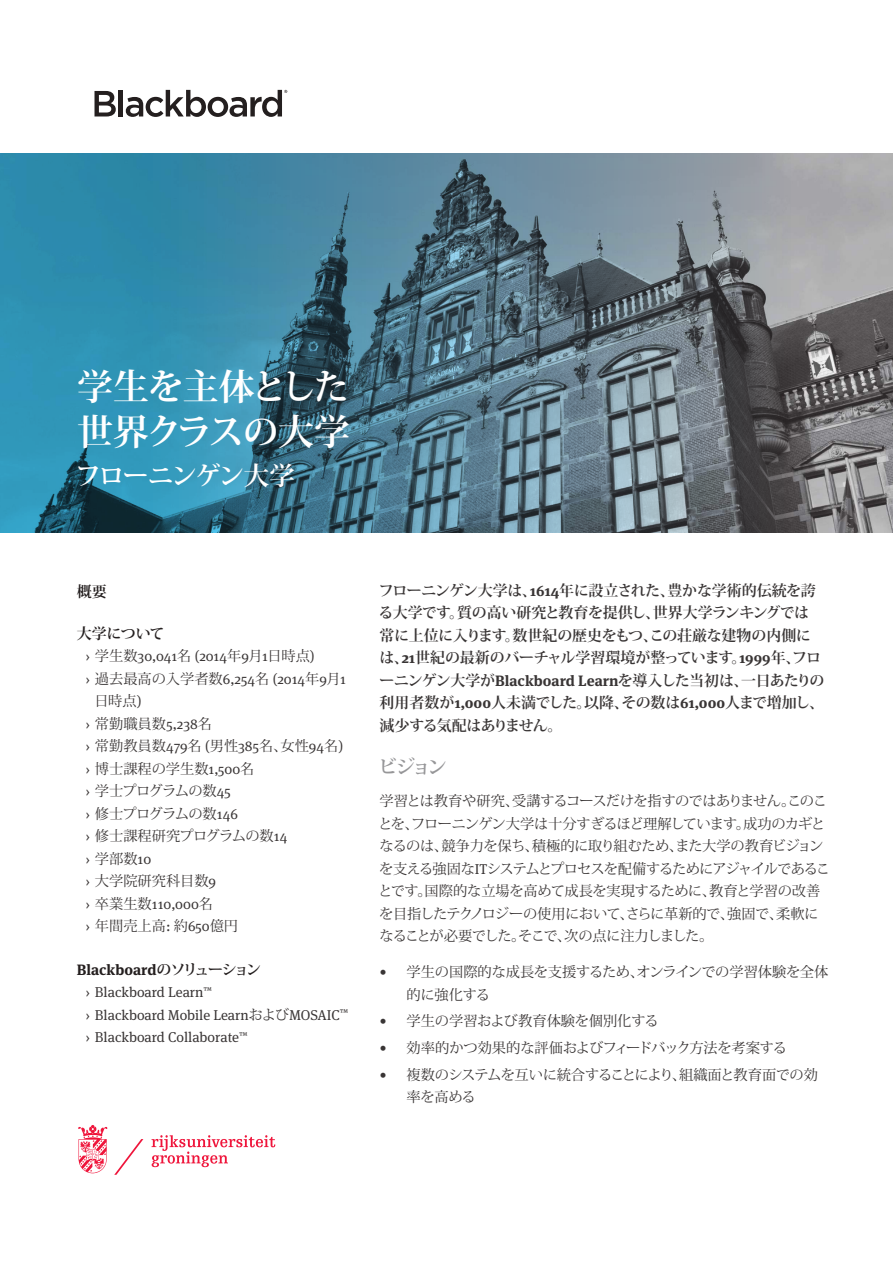
<style>
.page{position:relative;width:893px;height:1263px;background:#fff}
.page>*{position:absolute;margin:0;border:0;box-sizing:border-box;transform-origin:0 0}
.t1{font:700 36px/45px "Koz Min Pr 6 N";letter-spacing:-.035em;color:#fff}
.t2{font:700 25.5px "Koz Min Pr 6 N";letter-spacing:-.06em;color:#fff}
.t3{font:700 19.5px "Koz Min Pr 6 N";color:#969698}
.t4{font:700 15px/22.5px "Koz Min Pr 6 N";letter-spacing:-.02em;color:#393535}
.t5{font:700 15px "Meta Serif OT";color:#241f1f}
.t6{font:700 15px "Koz Min Pr 6 N";letter-spacing:-.01em;color:#241f1f}
.t7{font:14.25px/22.5px "Koz Min Pr 6 N";letter-spacing:-.03em;color:#393535}
.t8{font:14.25px/22.5px "Meta Serif OT";color:#393535}
.t9{font:14.25px/22.5px "Koz Min Pr 6 N";letter-spacing:-.01em;color:#393535}
.t10{font:14.25px "Koz Min Pr 6 N";color:#393535}
.s1{font-family:"Koz Min Pr 6 N"}
.s2{font-family:"Meta Serif OT"}
</style>
<div class="page">
<svg style="left:94px;top:91px;width:22px;height:25px"></svg>
<hr style="left:119px;top:90px;width:4px;height:26px;background:#241f1f">
<svg style="left:126px;top:90px;width:161px;height:27px"></svg>
<svg style="left:0;top:154px;width:893px;height:378px;background:#547e90"></svg>
<svg style="left:152px;top:1135px;width:123px;height:32px"></svg>
<svg style="left:114px;top:1139px;width:29px;height:36px"></svg>
<svg style="left:78px;top:1125px;width:29px;height:48px"></svg>
<h1 class="t1" style="left:77px;top:365px;width:275px">学生を主体とした世界クラスの大学</h1>
<h2 class="t2" style="left:76px;top:462px;width:221px">フローニンゲン大学</h2>
<p class="t6" style="left:77px;top:583px;width:31px">概要</p>
<p class="t6" style="left:77px;top:625px;width:89px">大学について</p>
<p class="t8" style="left:86px;top:645px;width:262px">› <span class="s1">学生数</span>30,041<span class="s1">名</span> (2014<span class="s1">年</span>9<span class="s1">月</span>1<span class="s1">日時点</span>)<br>› <span class="s1">過去最高の入学者数</span>6,254<span class="s1">名</span> (2014<span class="s1">年</span>9<span class="s1">月</span>1</p>
<p class="t7" style="left:94px;top:690px;width:49px">日時点<span class="s2">)</span></p>
<p class="t8" style="left:86px;top:713px;width:128px">› <span class="s1">常勤職員数</span>5,238<span class="s1">名</span></p>
<p class="t9" style="left:86px;top:735px;width:259px"><span class="s2">›</span> 常勤教員数<span class="s2">479</span>名 <span class="s2">(</span>男性<span class="s2">385</span>名、女性<span class="s2">94</span>名<span class="s2">) ›</span> 博士課程の学生数<span class="s2">1,500</span>名<br><span class="s2">›</span> 学士プログラムの数<span class="s2">45<br>›</span> 修士プログラムの数<span class="s2">146<br>›</span> 修士課程研究プログラムの数<span class="s2">14</span></p>
<p class="t8" style="left:86px;top:848px;width:67px">› <span class="s1">学部数</span>10</p>
<p class="t10" style="left:86px;top:873px;width:132px"><span class="s2">›</span> 大学院研究科目数<span class="s2">9</span></p>
<p class="t8" style="left:86px;top:893px;width:129px">› <span class="s1">卒業生数</span>110,000<span class="s1">名</span></p>
<p class="t7" style="left:86px;top:915px;width:154px"><span class="s2">›</span> 年間売上高<span class="s2">:</span> 約<span class="s2">650</span>億円</p>
<p class="t5" style="left:77px;top:960px;width:186px">Blackboard<span class="s1">のソリューション</span></p>
<p class="t8" style="left:86px;top:981px;width:264px">› Blackboard Learn<sup>™<br></sup>› Blackboard Mobile Learn<span class="s1">および</span>MOSAIC<sup>™ </sup>› Blackboard Collaborate<sup>™</sup></p>
<p class="t4" style="left:379px;top:579px;width:447px">フローニンゲン大学は、<span class="s2">1614</span>年に設立された、豊かな学術的伝統を誇る大学です。質の高い研究と教育を提供し、世界大学ランキングでは常に上位に入ります。数世紀の歴史をもつ、この荘厳な建物の内側には、<span class="s2">21</span>世紀の最新のバーチャル学習環境が整っています。<span class="s2">1999</span>年、フローニンゲン大学が<span class="s2">Blackboard Learn</span>を導入した当初は、一日あたりの利用者数が<span class="s2">1,000</span>人未満でした。以降、その数は<span class="s2">61,000</span>人まで増加し、減少する気配はありません。</p>
<h3 class="t3" style="left:378px;top:756px;width:70px">ビジョン</h3>
<p class="t7" style="left:378px;top:790px;width:454px">学習とは教育や研究、受講するコースだけを指すのではありません。このことを、フローニンゲン大学は十分すぎるほど理解しています。成功のカギとなるのは、競争力を保ち、積極的に取り組むため、また大学の教育ビジョンを支える強固な<span class="s2">IT</span>システムとプロセスを配備するためにアジャイルであることです。国際的な立場を高めて成長を実現するために、教育と学習の改善を目指したテクノロジーの使用において、さらに革新的で、強固で、柔軟になることが必要でした。そこで、次の点に注力しました。</p>
<p class="t9" style="left:407px;top:961px;width:423px;text-indent:-27px"><span class="s2">•</span> 学生の国際的な成長を支援するため、オンラインでの学習体験を全体的に強化する</p>
<p class="t9" style="left:380px;top:1010px;width:280px"><span class="s2">•</span> 学生の学習および教育体験を個別化する</p>
<p class="t7" style="left:380px;top:1037px;width:409px"><span class="s2">•</span> 効率的かつ効果的な評価およびフィードバック方法を考案する</p>
<p class="t7" style="left:407px;top:1063px;width:413px;text-indent:-27px"><span class="s2">•</span> 複数のシステムを互いに統合することにより、組織面と教育面での効率を高める</p>
</div>
